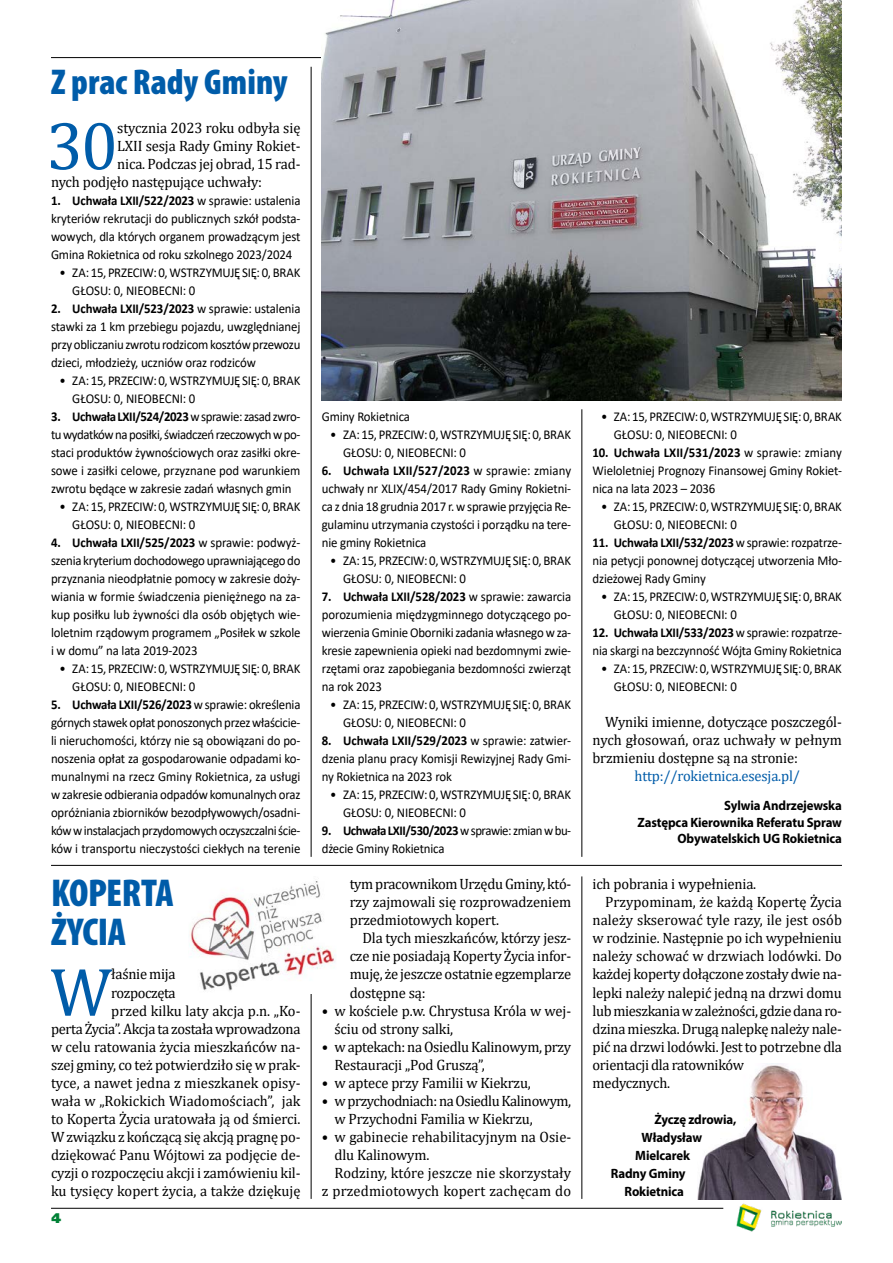
<style>
.page{position:relative;width:893px;height:1263px;background:#fff}
.page>*{position:absolute;margin:0;border:0;box-sizing:border-box;transform-origin:0 0}
.txt_inicjał{font:69px "Cambria";color:#005ca9}
.Tytuł{font:900 condensed 39px/39px "Myriad Pro";letter-spacing:-.01em;color:#005ca9}
.Tytuł-2{font:900 condensed 36px "Myriad Pro";color:#005ca9}
.txt{font:15px/18px "Cambria";letter-spacing:-.01em;color:#000}
.txt_inicjał-2{font:15px/18px "Cambria";letter-spacing:-.01em;color:#000;text-align:justify}
.txt-2{font:15px/18px "Cambria";letter-spacing:-.03em;color:#000}
.txt-3{font:15px "Cambria";letter-spacing:-.01em;color:#005ca9}
.txt_inicjał-3{font:15px "Cambria";letter-spacing:-.03em;color:#000}
.t1{font:13.5px/18px "Calibri";letter-spacing:-.01em;color:#000;scale:.95 1}
.podpis{font:700 13.5px/16.2px "Myriad Pro";letter-spacing:-.01em;color:#000;text-align:right;scale:.95 1}
.t2{font:13.5px "Humnst 777 X Blk PL";color:#008136}
.s1{font-weight:700}
</style>
<div class="page">
<hr style="left:51px;top:57px;width:332px;height:1px;background:#000">
<hr style="left:51px;top:1208px;width:672px;height:1px;background:#000">
<img style="left:736px;top:1203px;width:106px;height:29px">
<hr style="left:311px;top:67px;width:1px;height:790px;background:#000">
<hr style="left:582px;top:409px;width:1px;height:448px;background:#000">
<img style="left:322px;top:0;width:520px;height:401px">
<img style="left:697px;top:1063px;width:145px;height:136px">
<hr style="left:311px;top:993px;width:1px;height:206px;background:#000">
<hr style="left:582px;top:876px;width:1px;height:323px;background:#000">
<hr style="left:51px;top:865px;width:791px;height:1px;background:#000">
<img style="left:189px;top:881px;width:147px;height:110px">
<p class="Tytuł-2" style="left:51px;top:62px;width:238px">Z prac Rady Gminy</p>
<p class="txt_inicjał" style="left:46px;top:105px;width:73px">30</p>
<p class="txt_inicjał-2" style="left:117px;top:119px;width:185px">stycznia 2023 roku odbyła się</p>
<p class="txt_inicjał-2" style="left:117px;top:137px;width:185px">LXII sesja Rady Gminy Rokiet-</p>
<p class="txt_inicjał-2" style="left:117px;top:155px;width:185px">nica. Podczas jej obrad, 15 rad-</p>
<p class="txt_inicjał-2" style="left:51px;top:173px;width:212px">nych podjęło następujące uchwały:</p>
<p class="t1" style="left:51px;top:192px;width:264px;text-align:justify"><span class="s1">1. Uchwała LXII/522/2023</span> w sprawie: ustalenia kryteriów rekrutacji do publicznych szkół podsta&shy;wowych, dla których organem prowadzącym jest Gmina Rokietnica od roku szkolnego 2023/2024</p>
<p class="t1" style="left:72px;top:264px;width:242px;text-indent:-13px">• ZA: 15, PRZECIW: 0, WSTRZYMUJĘ SIĘ: 0, BRAK<br>GŁOSU: 0, NIEOBECNI: 0</p>
<p class="t1" style="left:51px;top:300px;width:264px;text-align:justify"><span class="s1">2. Uchwała LXII/523/2023</span> w sprawie: ustalenia stawki za 1 km przebiegu pojazdu, uwzględnianej przy obliczaniu zwrotu rodzicom kosztów przewozu dzieci, młodzieży, uczniów oraz rodziców</p>
<p class="t1" style="left:72px;top:372px;width:242px;text-indent:-13px">• ZA: 15, PRZECIW: 0, WSTRZYMUJĘ SIĘ: 0, BRAK<br>GŁOSU: 0, NIEOBECNI: 0</p>
<p class="t1" style="left:51px;top:408px;width:264px;text-align:justify"><span class="s1">3. Uchwała LXII/524/2023</span> w sprawie: zasad zwro&shy;tu wydatków na posiłki, świadczeń rzeczowych w po&shy;staci produktów żywnościowych oraz zasiłki okre&shy;sowe i zasiłki celowe, przyznane pod warunkiem zwrotu będące w zakresie zadań własnych gmin</p>
<p class="t1" style="left:72px;top:498px;width:242px;text-indent:-13px">• ZA: 15, PRZECIW: 0, WSTRZYMUJĘ SIĘ: 0, BRAK<br>GŁOSU: 0, NIEOBECNI: 0</p>
<p class="t1" style="left:51px;top:534px;width:264px;text-align:justify"><span class="s1">4. Uchwała LXII/525/2023</span> w sprawie: podwyż&shy;szenia kryterium dochodowego uprawniającego do przyznania nieodpłatnie pomocy w zakresie doży&shy;wiania w formie świadczenia pieniężnego na za&shy;kup posiłku lub żywności dla osób objętych wie&shy;loletnim rządowym programem „Posiłek w szkole i w domu” na lata 2019-2023</p>
<p class="t1" style="left:72px;top:660px;width:242px;text-indent:-13px">• ZA: 15, PRZECIW: 0, WSTRZYMUJĘ SIĘ: 0, BRAK<br>GŁOSU: 0, NIEOBECNI: 0</p>
<p class="t1" style="left:51px;top:696px;width:264px;text-align:justify"><span class="s1">5. Uchwała LXII/526/2023</span> w sprawie: określenia górnych stawek opłat ponoszonych przez właścicie&shy;li nieruchomości, którzy nie są obowiązani do po&shy;noszenia opłat za gospodarowanie odpadami ko&shy;munalnymi na rzecz Gminy Rokietnica, za usługi w zakresie odbierania odpadów komunalnych oraz opróżniania zbiorników bezodpływowych/osadni&shy;ków w instalacjach przydomowych oczyszczalni ście&shy;ków i transportu nieczystości ciekłych na terenie</p>
<p class="Tytuł" style="left:51px;top:874px;width:124px">KOPERTA<br>ŻYCIA</p>
<p class="txt_inicjał" style="left:50px;top:951px;width:63px">W</p>
<p class="txt_inicjał-2" style="left:111px;top:965px;width:66px">łaśnie mija</p>
<p class="txt_inicjał-3" style="left:111px;top:983px;width:66px">rozpoczęta</p>
<p class="txt_inicjał-2" style="left:111px;top:1001px;width:191px">przed kilku laty akcja p.n. „Ko-</p>
<p class="txt_inicjał-2" style="left:51px;top:1019px;width:251px">perta Życia”. Akcja ta została wprowadzona</p>
<p class="txt_inicjał-2" style="left:51px;top:1037px;width:251px">w celu ratowania życia mieszkańców na-</p>
<p class="txt_inicjał-2" style="left:51px;top:1055px;width:251px">szej gminy, co też potwierdziło się w prak-</p>
<p class="txt_inicjał-2" style="left:51px;top:1073px;width:251px">tyce, a nawet jedna z mieszkanek opisy-</p>
<p class="txt_inicjał-2" style="left:51px;top:1091px;width:251px">wała w „Rokickich Wiadomościach”, jak</p>
<p class="txt_inicjał-2" style="left:51px;top:1109px;width:251px">to Koperta Życia uratowała ją od śmierci.</p>
<p class="txt_inicjał-2" style="left:51px;top:1127px;width:251px">W związku z kończącą się akcją pragnę po-</p>
<p class="txt_inicjał-2" style="left:51px;top:1145px;width:251px">dziękować Panu Wójtowi za podjęcie de-</p>
<p class="txt_inicjał-2" style="left:51px;top:1163px;width:251px">cyzji o rozpoczęciu akcji i zamówieniu kil-</p>
<p class="txt_inicjał-2" style="left:51px;top:1181px;width:251px">ku tysięcy kopert życia, a także dziękuję</p>
<p class="t2" style="left:51px;top:1209px;width:12px">4</p>
<p class="t1" style="left:322px;top:408px;width:94px">Gminy Rokietnica</p>
<p class="t1" style="left:343px;top:426px;width:242px;text-indent:-13px">• ZA: 15, PRZECIW: 0, WSTRZYMUJĘ SIĘ: 0, BRAK<br>GŁOSU: 0, NIEOBECNI: 0</p>
<p class="t1" style="left:322px;top:462px;width:264px;text-align:justify"><span class="s1">6. Uchwała LXII/527/2023</span> w sprawie: zmiany uchwały nr XLIX/454/2017 Rady Gminy Rokietni&shy;ca z dnia 18 grudnia 2017 r. w sprawie przyjęcia Re&shy;gulaminu utrzymania czystości i porządku na tere&shy;nie gminy Rokietnica</p>
<p class="t1" style="left:343px;top:552px;width:242px;text-indent:-13px">• ZA: 15, PRZECIW: 0, WSTRZYMUJĘ SIĘ: 0, BRAK<br>GŁOSU: 0, NIEOBECNI: 0</p>
<p class="t1" style="left:322px;top:588px;width:264px;text-align:justify"><span class="s1">7. Uchwała LXII/528/2023</span> w sprawie: zawarcia porozumienia międzygminnego dotyczącego po&shy;wierzenia Gminie Oborniki zadania własnego w za&shy;kresie zapewnienia opieki nad bezdomnymi zwie&shy;rzętami oraz zapobiegania bezdomności zwierząt na rok 2023</p>
<p class="t1" style="left:343px;top:696px;width:242px;text-indent:-13px">• ZA: 15, PRZECIW: 0, WSTRZYMUJĘ SIĘ: 0, BRAK<br>GŁOSU: 0, NIEOBECNI: 0</p>
<p class="t1" style="left:322px;top:732px;width:264px;text-align:justify"><span class="s1">8. Uchwała LXII/529/2023</span> w sprawie: zatwier&shy;dzenia planu pracy Komisji Rewizyjnej Rady Gmi&shy;ny Rokietnica na 2023 rok</p>
<p class="t1" style="left:343px;top:786px;width:242px;text-indent:-13px">• ZA: 15, PRZECIW: 0, WSTRZYMUJĘ SIĘ: 0, BRAK<br>GŁOSU: 0, NIEOBECNI: 0</p>
<p class="t1" style="left:322px;top:822px;width:264px"><span class="s1">9. Uchwała LXII/530/2023</span> w sprawie: zmian w bu&shy;dżecie Gminy Rokietnica</p>
<p class="txt_inicjał-2" style="left:350px;top:875px;width:223px">tym pracownikom Urzędu Gminy, któ&shy;rzy zajmowali się rozprowadzeniem przedmiotowych kopert.</p>
<p class="txt" style="left:350px;top:929px;width:223px;text-align:justify;text-indent:13px">Dla tych mieszkańców, którzy jesz&shy;cze nie posiadają Koperty Życia infor&shy;muję, że jeszcze ostatnie egzemplarze dostępne są:</p>
<p class="txt" style="left:334px;top:1001px;width:238px;text-indent:-13px">• w kościele p.w. Chrystusa Króla w wej&shy;ściu od strony salki,</p>
<p class="txt" style="left:334px;top:1037px;width:238px;text-indent:-13px">• w aptekach: na Osiedlu Kalinowym, przy<br>Restauracji „Pod Gruszą”,</p>
<p class="txt" style="left:322px;top:1073px;width:211px">• w aptece przy Familii w Kiekrzu,</p>
<p class="txt-2" style="left:334px;top:1091px;width:238px;text-indent:-13px">• w przychodniach: na Osiedlu Kalinowym, w Przychodni Familia w Kiekrzu,</p>
<p class="txt" style="left:334px;top:1127px;width:238px;text-indent:-13px">• w gabinecie rehabilitacyjnym na Osie&shy;dlu Kalinowym.</p>
<p class="txt" style="left:322px;top:1163px;width:251px;text-align:right">Rodziny, które jeszcze nie skorzystały<br>z przedmiotowych kopert zachęcam do</p>
<p class="t1" style="left:614px;top:408px;width:242px;text-indent:-13px">• ZA: 15, PRZECIW: 0, WSTRZYMUJĘ SIĘ: 0, BRAK<br>GŁOSU: 0, NIEOBECNI: 0</p>
<p class="t1" style="left:592px;top:444px;width:264px;text-align:justify"><span class="s1">10. Uchwała LXII/531/2023</span> w sprawie: zmiany Wieloletniej Prognozy Finansowej Gminy Rokiet&shy;nica na lata 2023 – 2036</p>
<p class="t1" style="left:614px;top:498px;width:242px;text-indent:-13px">• ZA: 15, PRZECIW: 0, WSTRZYMUJĘ SIĘ: 0, BRAK<br>GŁOSU: 0, NIEOBECNI: 0</p>
<p class="t1" style="left:592px;top:534px;width:264px;text-align:justify"><span class="s1">11. Uchwała LXII/532/2023</span> w sprawie: rozpatrze&shy;nia petycji ponownej dotyczącej utworzenia Mło&shy;dzieżowej Rady Gminy</p>
<p class="t1" style="left:614px;top:588px;width:242px;text-indent:-13px">• ZA: 15, PRZECIW: 0, WSTRZYMUJĘ SIĘ: 0, BRAK<br>GŁOSU: 0, NIEOBECNI: 0</p>
<p class="t1" style="left:592px;top:624px;width:264px"><span class="s1">12. Uchwała LXII/533/2023</span> w sprawie: rozpatrze&shy;nia skargi na bezczynność Wójta Gminy Rokietnica</p>
<p class="t1" style="left:614px;top:660px;width:242px;text-indent:-13px">• ZA: 15, PRZECIW: 0, WSTRZYMUJĘ SIĘ: 0, BRAK<br>GŁOSU: 0, NIEOBECNI: 0</p>
<p class="txt" style="left:592px;top:713px;width:251px;text-align:justify;text-indent:13px">Wyniki imienne, dotyczące poszczegól&shy;nych głosowań, oraz uchwały w pełnym brzmieniu dostępne są na stronie:</p>
<p class="txt-3" style="left:634px;top:767px;width:167px">http://rokietnica.esesja.pl/</p>
<p class="podpis" style="left:637px;top:797px;width:217px">Sylwia Andrzejewska<br>Zastępca Kierownika Referatu Spraw<br>Obywatelskich UG Rokietnica</p>
<p class="txt" style="left:592px;top:875px;width:165px">ich pobrania i wypełnienia.</p>
<p class="txt" style="left:592px;top:893px;width:251px;text-indent:13px">Przypominam, że każdą Kopertę Życia należy skserować tyle razy, ile jest osób w rodzinie. Następnie po ich wypełnieniu należy schować w drzwiach lodówki. Do każdej koperty dołączone zostały dwie na&shy;lepki należy nalepić jedną na drzwi domu lub mieszkania w zależności, gdzie dana ro&shy;dzina mieszka. Drugą nalepkę należy nale&shy;pić na drzwi lodówki. Jest to potrzebne dla orientacji dla ratowników<br>medycznych.</p>
<p class="podpis" style="left:654px;top:1110px;width:88px">Życzę zdrowia,</p>
<p class="podpis" style="left:635px;top:1127px;width:72px;line-height:18px;text-align:left;text-indent:6px">Władysław<br>Mielcarek</p>
<p class="podpis" style="left:611px;top:1163px;width:80px;line-height:18px">Radny Gminy<br>Rokietnica</p>
</div>
